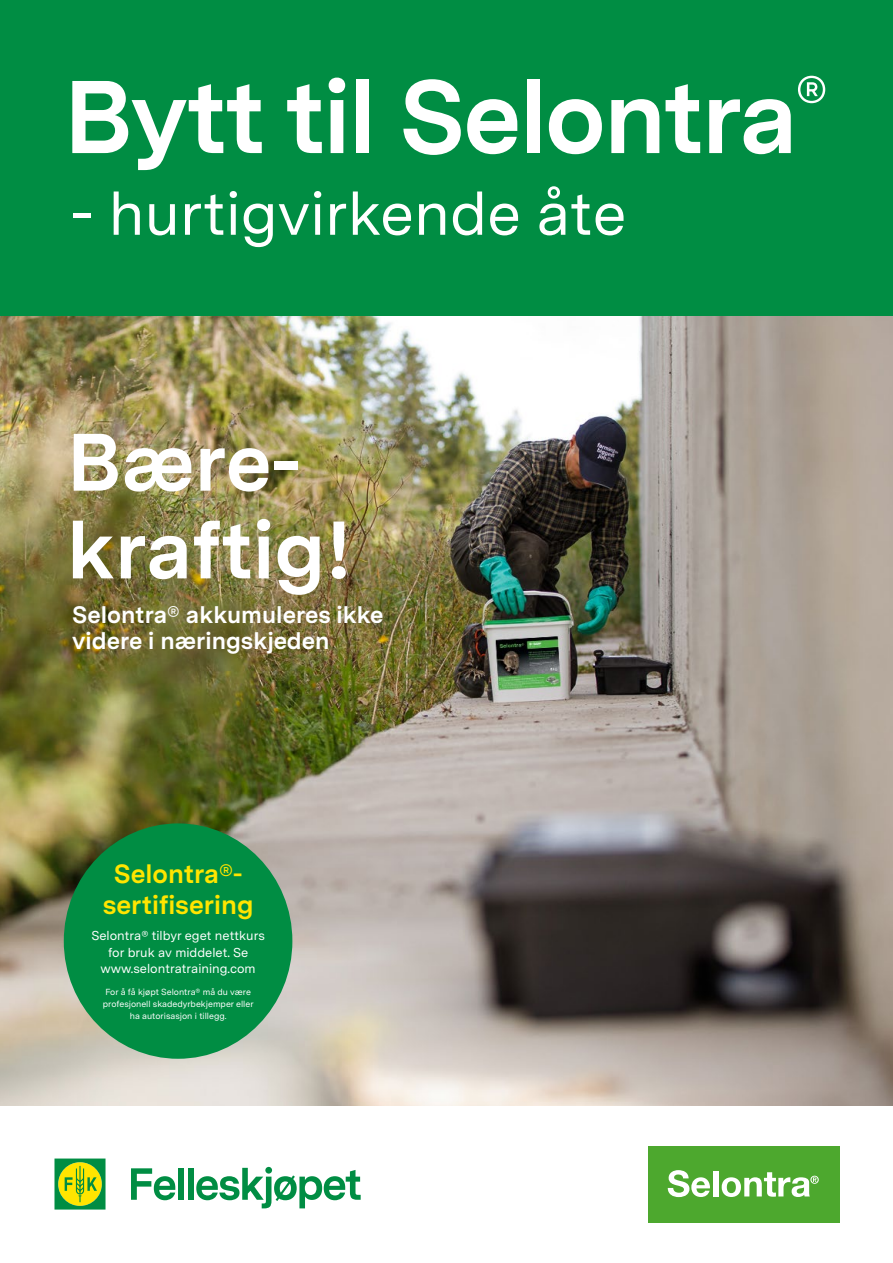
<style>
.page{position:relative;width:893px;height:1263px;background:#fff}
.page>*{position:absolute;margin:0;border:0;box-sizing:border-box;transform-origin:0 0}
.t1{font:700 103.05px "FK Messina";letter-spacing:-.02em;color:#fff}
.Overskrift_1{font:700 81.15px "FK Messina";color:#fff}
.t2{font:60.9px "FK Messina";color:#fff}
.Overskrift_2{font:700 26.25px/31.5px "FK Messina";color:#ffe500;text-align:center}
.Overskrift_1-2{font:700 23.7px/25.5px "FK Messina";color:#fff}
.t3{font:12.75px "FK Messina";color:#fff}
.t4{font:8.85px "FK Messina";color:#fff}
</style>
<div class="page">
<img style="left:0;top:316px;width:893px;height:789px">
<div style="left:0;top:0;width:893px;height:316px;background:#008d43"></div>
<div style="left:178px;top:1168px;width:6px;height:32px;background:#008d43"></div>
<div style="left:188px;top:1168px;width:6px;height:32px;background:#008d43"></div>
<svg style="left:196px;top:1168px;width:165px;height:40px"></svg>
<svg style="left:131px;top:1168px;width:44px;height:32px"></svg>
<svg style="left:54px;top:1158px;width:52px;height:51px;background:#7eb92b"></svg>
<div style="left:265px;top:1167px;width:7px;height:6px;background:#008d43;border-radius:50%"></div>
<div style="left:64px;top:823px;width:228px;height:236px;background:#008d43;border-radius:50%"></div>
<div style="left:648px;top:1146px;width:192px;height:76px;background:#4da82e"></div>
<svg style="left:668px;top:1170px;width:42px;height:27px"></svg>
<div style="left:713px;top:1171px;width:5px;height:25px;background:#fff"></div>
<svg style="left:722px;top:1172px;width:97px;height:25px"></svg>
<p class="t1" style="left:64px;top:41px;width:765px">Bytt til Selontra<sup>®</sup></p>
<p class="t2" style="left:71px;top:169px;width:557px">- hurtigvirkende åte</p>
<p class="Overskrift_1" style="left:67px;top:402px;width:235px">Bære-</p>
<p class="Overskrift_1" style="left:67px;top:490px;width:287px">kraftig!</p>
<p class="Overskrift_1-2" style="left:72px;top:601px;width:313px">Selontra® akkumuleres ikke videre i næringskjeden</p>
<p class="Overskrift_2" style="left:103px;top:857px;width:152px">Selontra®- sertifisering</p>
<p class="t3" style="left:91px;top:926px;width:175px">Selontra® tilbyr eget nettkurs</p>
<p class="t3" style="left:108px;top:943px;width:142px">for bruk av middelet. Se</p>
<p class="t3" style="left:100px;top:960px;width:157px">www.selontratraining.com</p>
<p class="t4" style="left:105px;top:985px;width:147px">For å få kjøpt Selontra® må du være</p>
<p class="t4" style="left:103px;top:998px;width:152px">profesjonell skadedyrbekjemper eller</p>
<p class="t4" style="left:130px;top:1010px;width:98px">ha autorisasjon i tillegg.</p>
</div>
